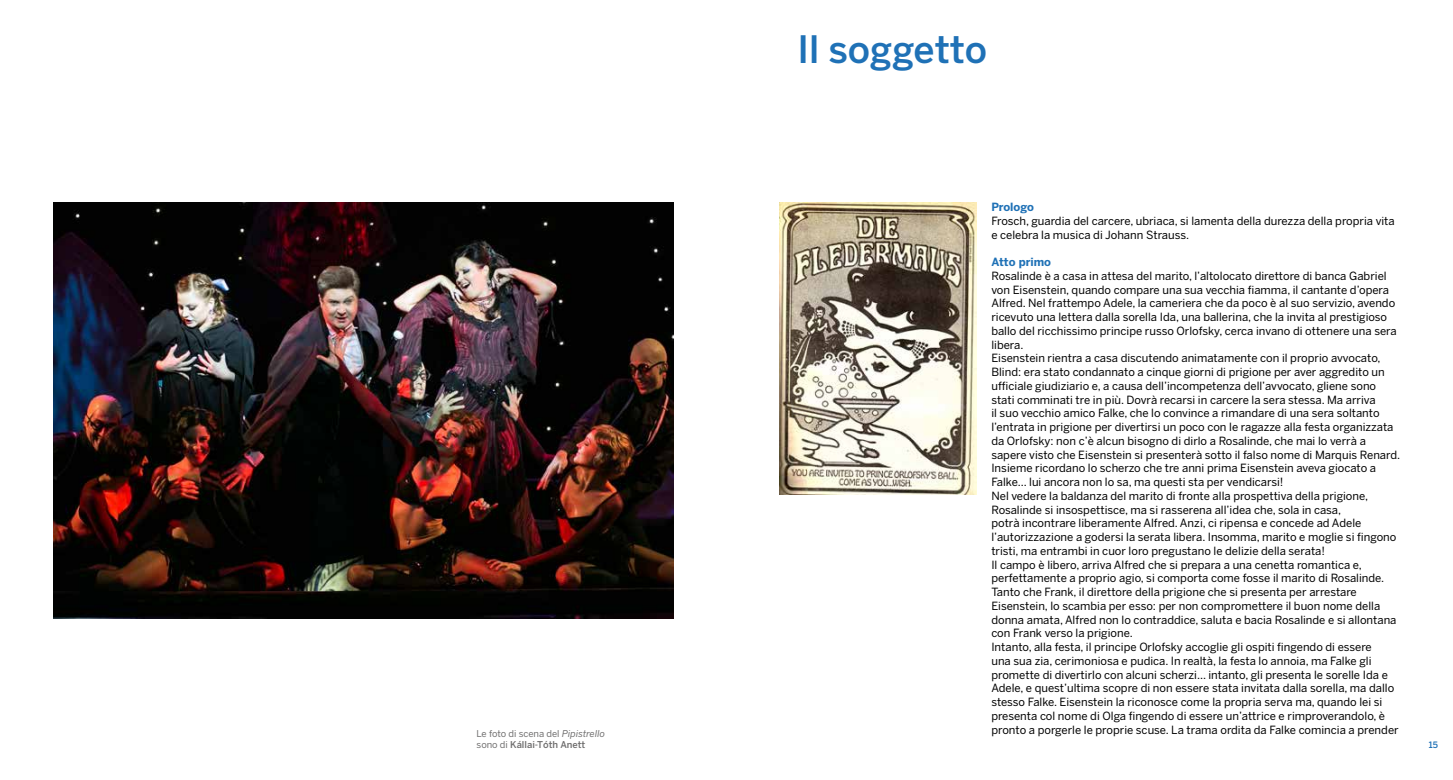
<style>
.page{position:relative;width:1453px;height:780px;background:#fff}
.page>*{position:absolute;margin:0;border:0;box-sizing:border-box;transform-origin:0 0}
.t1{font:500 37.5px "Benton Sans";color:#1f71b6}
.t2{font:11.25px/13.8px "Benton Sans";color:#000}
.t3{font:700 11.25px "Benton Sans";color:#1f71b6}
.t4{font:9.38px/11.2px "Benton Sans";color:#706f6f}
.t5{font:500 8.75px "Benton Sans";color:#1f71b6}
.s1{font-style:italic}
.s2{font-weight:500}
</style>
<div class="page">
<img style="left:53px;top:202px;width:620px;height:416px">
<img style="left:780px;top:202px;width:196px;height:292px">
<p class="t4" style="left:477px;top:727px;width:130px">Le foto di scena del <span class="s1">Pipistrello </span>sono di <span class="s2">Kállai-Tóth Anett</span></p>
<h1 class="t1" style="left:797px;top:27px;width:191px">Il soggetto</h1>
<p class="t3" style="left:991px;top:200px;width:44px">Prologo</p>
<p class="t2" style="left:991px;top:214px;width:405px">Frosch, guardia del carcere, ubriaca, si lamenta della durezza della propria vita e celebra la musica di Johann Strauss.</p>
<p class="t3" style="left:991px;top:255px;width:61px">Atto primo</p>
<p class="t2" style="left:991px;top:269px;width:410px">Rosalinde è a casa in attesa del marito, l’altolocato direttore di banca Gabriel von Eisenstein, quando compare una sua vecchia fiamma, il cantante d’opera Alfred. Nel frattempo Adele, la cameriera che da poco è al suo servizio, avendo ricevuto una lettera dalla sorella Ida, una ballerina, che la invita al prestigioso ballo del ricchissimo principe russo Orlofsky, cerca invano di ottenere una sera libera.<br>Eisenstein rientra a casa discutendo animatamente con il proprio avvocato, Blind: era stato condannato a cinque giorni di prigione per aver aggredito un ufficiale giudiziario e, a causa dell’incompetenza dell’avvocato, gliene sono stati comminati tre in più. Dovrà recarsi in carcere la sera stessa. Ma arriva<br>il suo vecchio amico Falke, che lo convince a rimandare di una sera soltanto l’entrata in prigione per divertirsi un poco con le ragazze alla festa organizzata da Orlofsky: non c’è alcun bisogno di dirlo a Rosalinde, che mai lo verrà a sapere visto che Eisenstein si presenterà sotto il falso nome di Marquis Renard.<br>Insieme ricordano lo scherzo che tre anni prima Eisenstein aveva giocato a Falke... lui ancora non lo sa, ma questi sta per vendicarsi!<br>Nel vedere la baldanza del marito di fronte alla prospettiva della prigione, Rosalinde si insospettisce, ma si rasserena all’idea che, sola in casa,<br>potrà incontrare liberamente Alfred. Anzi, ci ripensa e concede ad Adele l’autorizzazione a godersi la serata libera. Insomma, marito e moglie si fingono tristi, ma entrambi in cuor loro pregustano le delizie della serata!<br>Il campo è libero, arriva Alfred che si prepara a una cenetta romantica e, perfettamente a proprio agio, si comporta come fosse il marito di Rosalinde.<br>Tanto che Frank, il direttore della prigione che si presenta per arrestare Eisenstein, lo scambia per esso: per non compromettere il buon nome della donna amata, Alfred non lo contraddice, saluta e bacia Rosalinde e si allontana con Frank verso la prigione.<br>Intanto, alla festa, il principe Orlofsky accoglie gli ospiti fingendo di essere<br>una sua zia, cerimoniosa e pudica. In realtà, la festa lo annoia, ma Falke gli promette di divertirlo con alcuni scherzi... intanto, gli presenta le sorelle Ida e Adele, e quest’ultima scopre di non essere stata invitata dalla sorella, ma dallo stesso Falke. Eisenstein la riconosce come la propria serva ma, quando lei si presenta col nome di Olga fingendo di essere un’attrice e rimproverandolo, è pronto a porgerle le proprie scuse. La trama ordita da Falke comincia a prender</p>
<p class="t5" style="left:1429px;top:739px;width:11px">15</p>
</div>
